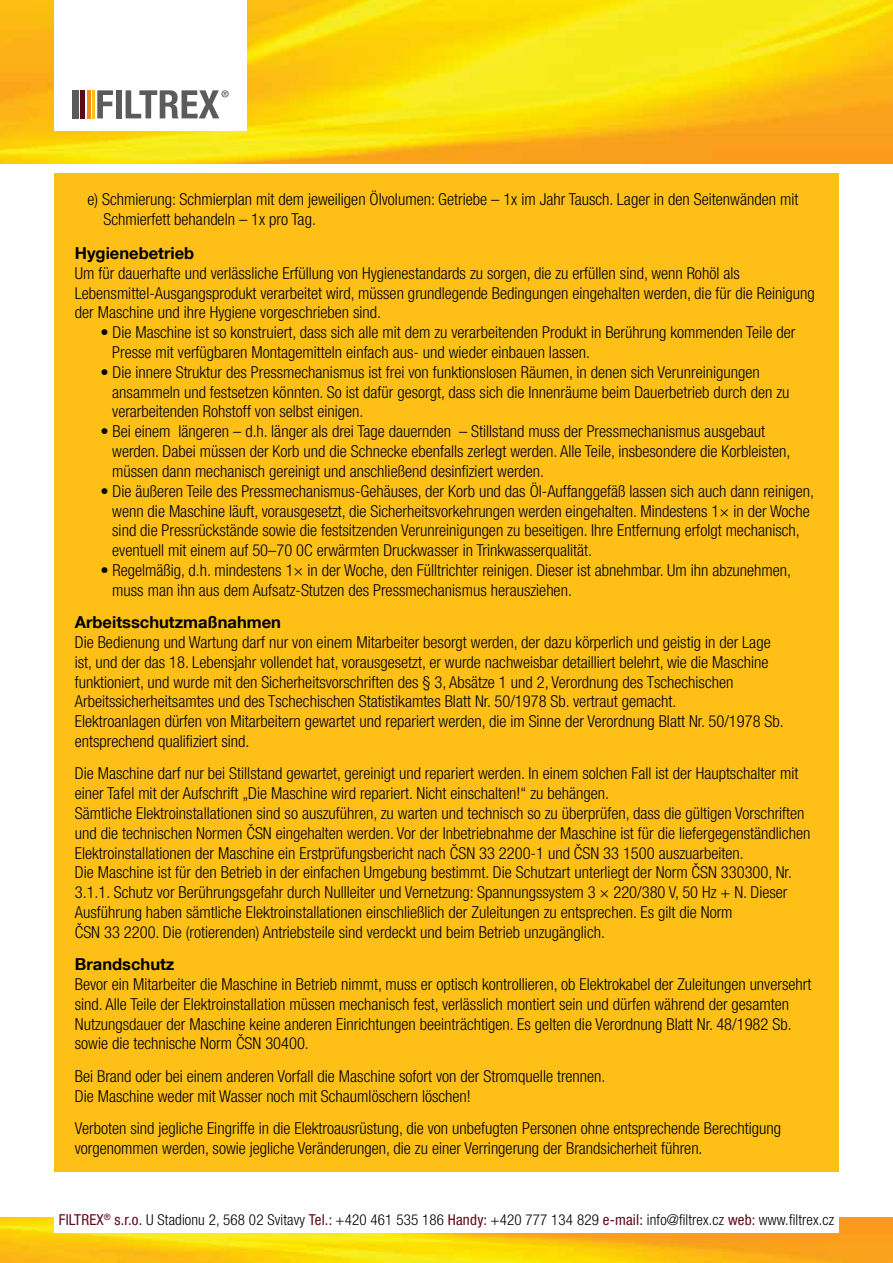
<style>
.page{position:relative;width:893px;height:1263px;background:#fff}
.page>*{position:absolute;margin:0;border:0;box-sizing:border-box;transform-origin:0 0}
.t1{font:300 condensed 16.5px/19.8px "Helvetica Neue LT Com";color:#000}
.t2{font:700 16.5px "Helvetica Neue LT Com";color:#000}
.t3{font:300 condensed 15px "Helvetica Neue LT Com";letter-spacing:.01em;color:#000}
.s1{font-weight:400;color:#5d0717}
</style>
<div class="page">
<img style="left:0;top:0;width:893px;height:164px">
<div style="left:54px;top:0;width:193px;height:131px;background:#fff"></div>
<hr style="left:93px;top:90px;width:2px;height:28px;background:#fec017">
<hr style="left:87px;top:90px;width:4px;height:28px;background:#f18a21">
<div style="left:80px;top:90px;width:5px;height:28px;background:#5d0718"></div>
<div style="left:72px;top:90px;width:6px;height:28px;background:#5c5b5c"></div>
<svg style="left:97px;top:90px;width:16px;height:28px"></svg>
<div style="left:116px;top:90px;width:5px;height:28px;background:#5c5b5c"></div>
<svg style="left:126px;top:90px;width:103px;height:28px"></svg>
<img style="left:0;top:1218px;width:893px;height:45px">
<div style="left:54px;top:1200px;width:785px;height:33px;background:#fff"></div>
<div style="left:54px;top:173px;width:785px;height:999px;background:#fec017"></div>
<p class="t1" style="left:103px;top:189px;width:696px;text-indent:-16px">e) Schmierung: Schmierplan mit dem jeweiligen Ölvolumen: Getriebe – 1x im Jahr Tausch. Lager in den Seitenwänden mit<br>Schmierfett behandeln – 1x pro Tag.</p>
<p class="t2" style="left:75px;top:243px;width:121px">Hygienebetrieb</p>
<p class="t1" style="left:75px;top:263px;width:741px">Um für dauerhafte und verlässliche Erfüllung von Hygienestandards zu sorgen, die zu erfüllen sind, wenn Rohöl als<br>Lebensmittel-Ausgangsprodukt verarbeitet wird, müssen grundlegende Bedingungen eingehalten werden, die für die Reinigung der Maschine und ihre Hygiene vorgeschrieben sind.</p>
<p class="t1" style="left:112px;top:322px;width:685px;text-indent:-12px">• Die Maschine ist so konstruiert, dass sich alle mit dem zu verarbeitenden Produkt in Berührung kommenden Teile der<br>Presse mit verfügbaren Montagemitteln einfach aus- und wieder einbauen lassen.</p>
<p class="t1" style="left:112px;top:362px;width:679px;text-indent:-12px">• Die innere Struktur des Pressmechanismus ist frei von funktionslosen Räumen, in denen sich Verunreinigungen ansammeln und festsetzen könnten. So ist dafür gesorgt, dass sich die Innenräume beim Dauerbetrieb durch den zu verarbeitenden Rohstoff von selbst einigen.</p>
<p class="t1" style="left:112px;top:421px;width:680px;text-indent:-12px">• Bei einem längeren – d.h. länger als drei Tage dauernden – Stillstand muss der Pressmechanismus ausgebaut werden. Dabei müssen der Korb und die Schnecke ebenfalls zerlegt werden. Alle Teile, insbesondere die Korbleisten, müssen dann mechanisch gereinigt und anschließend desinfiziert werden.</p>
<p class="t1" style="left:112px;top:481px;width:703px;text-indent:-12px">• Die äußeren Teile des Pressmechanismus-Gehäuses, der Korb und das Öl-Auffanggefäß lassen sich auch dann reinigen, wenn die Maschine läuft, vorausgesetzt, die Sicherheitsvorkehrungen werden eingehalten. Mindestens 1× in der Woche sind die Pressrückstände sowie die festsitzenden Verunreinigungen zu beseitigen. Ihre Entfernung erfolgt mechanisch, eventuell mit einem auf 50–70 0C erwärmten Druckwasser in Trinkwasserqualität.</p>
<p class="t1" style="left:112px;top:560px;width:680px;text-indent:-12px">• Regelmäßig, d.h. mindestens 1× in der Woche, den Fülltrichter reinigen. Dieser ist abnehmbar. Um ihn abzunehmen, muss man ihn aus dem Aufsatz-Stutzen des Pressmechanismus herausziehen.</p>
<p class="t2" style="left:75px;top:612px;width:208px">Arbeitsschutzmaßnahmen</p>
<p class="t1" style="left:75px;top:632px;width:710px">Die Bedienung und Wartung darf nur von einem Mitarbeiter besorgt werden, der dazu körperlich und geistig in der Lage ist, und der das 18. Lebensjahr vollendet hat, vorausgesetzt, er wurde nachweisbar detailliert belehrt, wie die Maschine funktioniert, und wurde mit den Sicherheitsvorschriften des § 3, Absätze 1 und 2, Verordnung des Tschechischen Arbeitssicherheitsamtes und des Tschechischen Statistikamtes Blatt Nr. 50/1978 Sb. vertraut gemacht.<br>Elektroanlagen dürfen von Mitarbeitern gewartet und repariert werden, die im Sinne der Verordnung Blatt Nr. 50/1978 Sb. entsprechend qualifiziert sind.</p>
<p class="t1" style="left:75px;top:763px;width:737px">Die Maschine darf nur bei Stillstand gewartet, gereinigt und repariert werden. In einem solchen Fall ist der Hauptschalter mit einer Tafel mit der Aufschrift „Die Maschine wird repariert. Nicht einschalten!“ zu behängen.<br>Sämtliche Elektroinstallationen sind so auszuführen, zu warten und technisch so zu überprüfen, dass die gültigen Vorschriften und die technischen Normen ČSN eingehalten werden. Vor der Inbetriebnahme der Maschine ist für die liefergegenständlichen Elektroinstallationen der Maschine ein Erstprüfungsbericht nach ČSN 33 2200-1 und ČSN 33 1500 auszuarbeiten.<br>Die Maschine ist für den Betrieb in der einfachen Umgebung bestimmt. Die Schutzart unterliegt der Norm ČSN 330300, Nr.<br>3.1.1. Schutz vor Berührungsgefahr durch Nullleiter und Vernetzung: Spannungssystem 3 × 220/380 V, 50 Hz + N. Dieser Ausführung haben sämtliche Elektroinstallationen einschließlich der Zuleitungen zu entsprechen. Es gilt die Norm<br>ČSN 33 2200. Die (rotierenden) Antriebsteile sind verdeckt und beim Betrieb unzugänglich.</p>
<p class="t2" style="left:75px;top:954px;width:101px">Brandschutz</p>
<p class="t1" style="left:75px;top:974px;width:738px">Bevor ein Mitarbeiter die Maschine in Betrieb nimmt, muss er optisch kontrollieren, ob Elektrokabel der Zuleitungen unversehrt sind. Alle Teile der Elektroinstallation müssen mechanisch fest, verlässlich montiert sein und dürfen während der gesamten Nutzungsdauer der Maschine keine anderen Einrichtungen beeinträchtigen. Es gelten die Verordnung Blatt Nr. 48/1982 Sb. sowie die technische Norm ČSN 30400.</p>
<p class="t1" style="left:75px;top:1066px;width:532px">Bei Brand oder bei einem anderen Vorfall die Maschine sofort von der Stromquelle trennen.<br>Die Maschine weder mit Wasser noch mit Schaumlöschern löschen!</p>
<p class="t1" style="left:75px;top:1118px;width:708px">Verboten sind jegliche Eingriffe in die Elektroausrüstung, die von unbefugten Personen ohne entsprechende Berechtigung vorgenommen werden, sowie jegliche Veränderungen, die zu einer Verringerung der Brandsicherheit führen.</p>
<p class="t3" style="left:59px;top:1211px;width:777px"><span class="s1">FILTREX</span><sup>®</sup> <span class="s1">s.r.o.</span> U Stadionu 2, 568 02 Svitavy <span class="s1">Tel.:</span> +420 461 535 186 <span class="s1">Handy:</span> +420 777 134 829 <span class="s1">e-mail:</span> info@filtrex.cz <span class="s1">web:</span> www.filtrex.cz</p>
</div>
